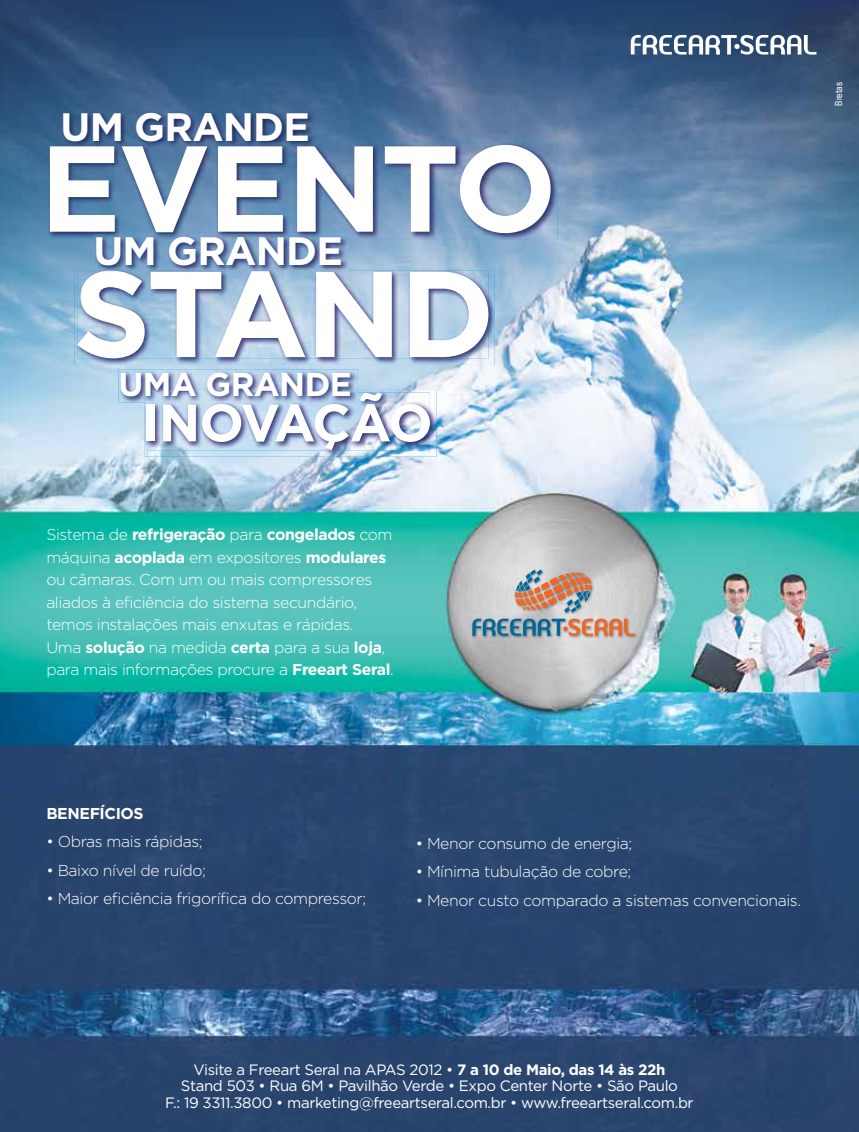
<style>
.page{position:relative;width:859px;height:1132px;background:#fff}
.page>*{position:absolute;margin:0;border:0;box-sizing:border-box;transform-origin:0 0}
.t1{font:700 121.8px/125.2px "Gotham";letter-spacing:-.02em;color:#fff}
.t2{font:700 52.65px "Gotham";letter-spacing:-.065em;color:#fff}
.t3{font:700 39.6px "Gotham";letter-spacing:-.02em;color:#fff}
.t4{font:700 33px "Gotham";color:#fff}
.t5{font:300 15.75px/22.5px "Gotham";letter-spacing:-.025em;color:#fff}
.t6{font:700 15.75px "Gotham";letter-spacing:-.025em;color:#fff}
.t7{font:15px/16.5px "Gotham";letter-spacing:-.025em;color:#fff;text-align:center}
.t8{font:9.75px "Arial Narrow";color:#fff}
.s1{font-weight:700}
</style>
<div class="page">
<img style="left:0;top:0;width:859px;height:1131px">
<img style="left:144px;top:390px;width:293px;height:66px">
<img style="left:147px;top:392px;width:283px;height:58px">
<img style="left:61px;top:110px;width:254px;height:32px">
<img style="left:47px;top:142px;width:511px;height:98px">
<img style="left:74px;top:268px;width:421px;height:97px">
<img style="left:77px;top:270px;width:411px;height:88px">
<img style="left:94px;top:234px;width:254px;height:36px">
<img style="left:94px;top:270px;width:254px;height:2px">
<img style="left:471px;top:567px;width:167px;height:71px">
<svg style="left:472px;top:618px;width:163px;height:17px;background:#959596"></svg>
<svg style="left:515px;top:569px;width:77px;height:43px;background:#ba9d90"></svg>
<svg style="left:631px;top:35px;width:185px;height:20px"></svg>
<img style="left:118px;top:369px;width:239px;height:33px">
<img style="left:144px;top:390px;width:213px;height:12px">
<img style="left:147px;top:392px;width:210px;height:10px">
<h3 class="t3" style="left:61px;top:101px;width:251px">UM GRANDE</h3>
<h1 class="t1" style="left:40px;top:125px;width:519px">EVENTO<br>STAND</h1>
<h3 class="t3" style="left:93px;top:225px;width:251px">UM GRANDE</h3>
<h3 class="t4" style="left:119px;top:362px;width:235px">UMA GRANDE</h3>
<h2 class="t2" style="left:142px;top:387px;width:292px">INOVAÇÃO</h2>
<p class="t5" style="left:46px;top:523px;width:349px">Sistema de <span class="s1">refrigeração</span> para <span class="s1">congelados</span> com máquina <span class="s1">acoplada</span> em expositores <span class="s1">modulares </span>ou câmaras. Com um ou mais compressores aliados à eficiência do sistema secundário, temos instalações mais enxutas e rápidas.<br>Uma <span class="s1">solução</span> na medida <span class="s1">certa</span> para a sua <span class="s1">loja</span>, para mais informações procure a <span class="s1">Freeart Seral</span>.</p>
<p class="t8" style="left:832px;top:105px;width:25px;rotate:-90deg">Bretas</p>
<p class="t6" style="left:46px;top:802px;width:99px">BENEFÍCIOS</p>
<p class="t5" style="left:46px;top:829px;width:158px">• Obras mais rápidas;</p>
<p class="t5" style="left:46px;top:858px;width:161px">• Baixo nível de ruído;</p>
<p class="t5" style="left:46px;top:886px;width:321px">• Maior eficiência frigorífica do compressor;</p>
<p class="t5" style="left:416px;top:831px;width:218px">• Menor consumo de energia;</p>
<p class="t5" style="left:416px;top:859px;width:217px">• Mínima tubulação de cobre;</p>
<p class="t5" style="left:416px;top:888px;width:387px">• Menor custo comparado a sistemas convencionais.</p>
<p class="t7" style="left:165px;top:1060px;width:530px">Visite a Freeart Seral na APAS 2012 • <span class="s1">7 a 10 de Maio, das 14 às 22h<br></span>Stand 503 • Rua 6M • Pavilhão Verde • Expo Center Norte • São Paulo<br>F.: 19 3311.3800 • marketing@freeartseral.com.br • www.freeartseral.com.br</p>
</div>
